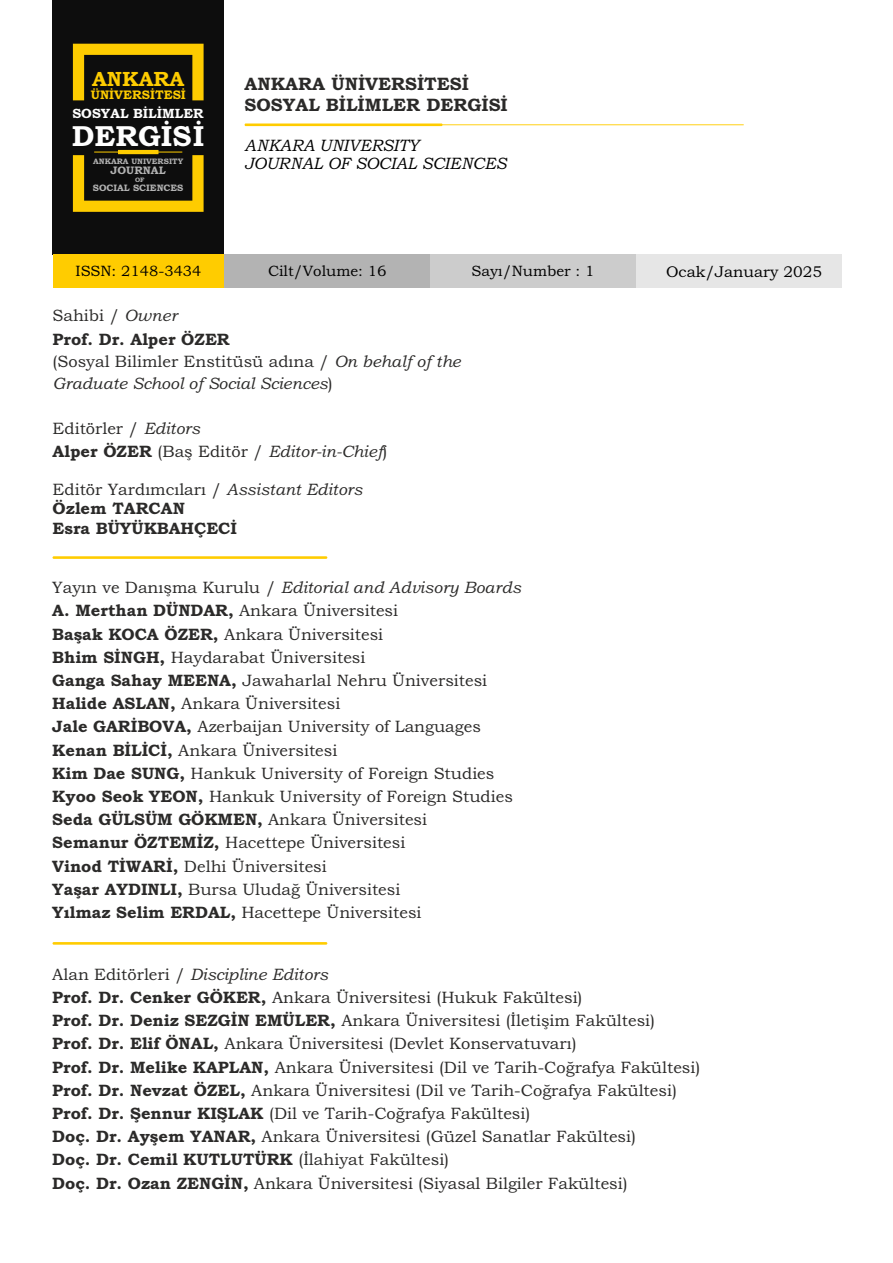
<style>
.page{position:relative;width:893px;height:1263px;background:#fff}
.page>*{position:absolute;margin:0;border:0;box-sizing:border-box;transform-origin:0 0}
.t1{font:700 29.1px "Bookman Old Style";color:#fefefe}
.t2{font:700 20.7px "Bookman Old Style";color:#fecc00}
.t3{font:700 18px/21.1px "Bookman Old Style";color:#2b2a29}
.t4{font:16.5px/23.2px "Bookman Old Style";color:#2b2a29}
.t5{font:italic 16.5px/22.6px "Bookman Old Style";color:#2b2a29}
.t6{font:700 16.5px/19.4px "Bookman Old Style";color:#2b2a29}
.t7{font:italic 16.5px/18.3px "Bookman Old Style";color:#000}
.t8{font:15.6px "Bookman Old Style";color:#000}
.t9{font:15px "Bookman Old Style";color:#000}
.t10{font:700 13.5px "Bookman Old Style";color:#fefefe}
.t11{font:700 12.45px "Bookman Old Style";color:#fecc00}
.t12{font:700 10.95px "Bookman Old Style";color:#b3b3b3}
.t13{font:700 9.3px "Bookman Old Style";color:#b3b3b3}
.t14{font:700 7.95px "Bookman Old Style";color:#b3b3b3}
.t15{font:700 6.45px "Bookman Old Style";color:#b3b3b3}
.s1{font-style:normal}
.s2{font-weight:700;font-style:normal}
.s3{font-style:italic}
.s4{font-weight:700}
.s5{font-weight:400}
.s6{font-weight:400;font-style:italic}
</style>
<div class="page">
<hr style="left:53px;top:556px;width:274px;height:3px;background:#fc0">
<div style="left:53px;top:0;width:171px;height:254px;background:#0d0d0d"></div>
<hr style="left:94px;top:152px;width:88px;height:1px;background:#fecc00">
<hr style="left:118px;top:150px;width:40px;height:4px;background:#fecc00">
<svg style="left:73px;top:155px;width:131px;height:57px"></svg>
<svg style="left:73px;top:44px;width:131px;height:56px"></svg>
<svg style="left:245px;top:123px;width:499px;height:3px"></svg>
<div style="left:53px;top:254px;width:171px;height:34px;background:#fc0"></div>
<div style="left:430px;top:254px;width:206px;height:34px;background:#ccc"></div>
<div style="left:224px;top:254px;width:206px;height:34px;background:#b3b3b3"></div>
<div style="left:636px;top:254px;width:205px;height:34px;background:#e6e6e6"></div>
<hr style="left:53px;top:942px;width:274px;height:3px;background:#fc0">
<p class="t2" style="left:92px;top:71px;width:94px">ANKARA</p>
<p class="t11" style="left:91px;top:91px;width:97px">ÜNİVERSİTESİ</p>
<h1 class="t1" style="left:72px;top:125px;width:134px">DERGİSİ</h1>
<p class="t14" style="left:93px;top:159px;width:92px">ANKARA UNIVERSITY</p>
<p class="t12" style="left:111px;top:167px;width:57px">JOURNAL</p>
<p class="t15" style="left:135px;top:177px;width:11px">OF</p>
<p class="t13" style="left:93px;top:184px;width:92px">SOCIAL SCIENCES</p>
<p class="t10" style="left:72px;top:108px;width:133px">SOSYAL BİLİMLER</p>
<p class="t3" style="left:245px;top:75px;width:265px">ANKARA ÜNİVERSİTESİ<br>SOSYAL BİLİMLER DERGİSİ</p>
<p class="t7" style="left:245px;top:138px;width:263px">ANKARA UNIVERSITY<br>JOURNAL OF SOCIAL SCIENCES</p>
<p class="t9" style="left:76px;top:265px;width:127px">ISSN: 2148-3434</p>
<p class="t9" style="left:268px;top:265px;width:120px">Cilt/Volume: 16</p>
<p class="t9" style="left:472px;top:265px;width:124px">Sayı/Number : 1</p>
<p class="t8" style="left:666px;top:266px;width:157px">Ocak/January 2025</p>
<p class="t5" style="left:53px;top:306px;width:410px"><span class="s1">Sahibi /</span> Owner<br><span class="s2">Prof. Dr. Alper ÖZER<br></span><span class="s1">(Sosyal Bilimler Enstitüsü adına /</span> On behalf of the<br>Graduate School of Social Sciences<span class="s1">)</span></p>
<p class="t4" style="left:53px;top:418px;width:336px">Editörler / <span class="s3">Editors<br></span><span class="s4">Alper ÖZER</span> (Baş Editör / <span class="s3">Editor-in-Chief</span>)</p>
<p class="t6" style="left:53px;top:481px;width:311px"><span class="s5">Editör Yardımcıları /</span> <span class="s6">Assistant Editors<br></span>Özlem TARCAN<br>Esra BÜYÜKBAHÇECİ</p>
<p class="t4" style="left:52px;top:577px;width:470px">Yayın ve Danışma Kurulu / <span class="s3">Editorial and Advisory Boards </span><span class="s4">A. Merthan DÜNDAR,</span> Ankara Üniversitesi<br><span class="s4">Başak KOCA ÖZER,</span> Ankara Üniversitesi<br><span class="s4">Bhim SİNGH,</span> Haydarabat Üniversitesi<br><span class="s4">Ganga Sahay MEENA,</span> Jawaharlal Nehru Üniversitesi <span class="s4">Halide ASLAN,</span> Ankara Üniversitesi<br><span class="s4">Jale GARİBOVA,</span> Azerbaijan University of Languages <span class="s4">Kenan BİLİCİ,</span> Ankara Üniversitesi<br><span class="s4">Kim Dae SUNG,</span> Hankuk University of Foreign Studies <span class="s4">Kyoo Seok YEON,</span> Hankuk University of Foreign Studies <span class="s4">Seda GÜLSÜM GÖKMEN,</span> Ankara Üniversitesi<br><span class="s4">Semanur ÖZTEMİZ,</span> Hacettepe Üniversitesi<br><span class="s4">Vinod TİWARİ,</span> Delhi Üniversitesi<br><span class="s4">Yaşar AYDINLI,</span> Bursa Uludağ Üniversitesi<br><span class="s4">Yılmaz Selim ERDAL,</span> Hacettepe Üniversitesi</p>
<p class="t4" style="left:52px;top:964px;width:650px">Alan Editörleri / <span class="s3">Discipline Editors<br></span><span class="s4">Prof. Dr. Cenker GÖKER,</span> Ankara Üniversitesi (Hukuk Fakültesi)<br><span class="s4">Prof. Dr. Deniz SEZGİN EMÜLER,</span> Ankara Üniversitesi (İletişim Fakültesi)<br><span class="s4">Prof. Dr. Elif ÖNAL,</span> Ankara Üniversitesi (Devlet Konservatuvarı)<br><span class="s4">Prof. Dr. Melike KAPLAN,</span> Ankara Üniversitesi (Dil ve Tarih-Coğrafya Fakültesi)<br><span class="s4">Prof. Dr. Nevzat ÖZEL,</span> Ankara Üniversitesi (Dil ve Tarih-Coğrafya Fakültesi)<br><span class="s4">Prof. Dr. Şennur KIŞLAK</span> (Dil ve Tarih-Coğrafya Fakültesi)<br><span class="s4">Doç. Dr. Ayşem YANAR,</span> Ankara Üniversitesi (Güzel Sanatlar Fakültesi)<br><span class="s4">Doç. Dr. Cemil KUTLUTÜRK</span> (İlahiyat Fakültesi)<br><span class="s4">Doç. Dr. Ozan ZENGİN,</span> Ankara Üniversitesi (Siyasal Bilgiler Fakültesi)</p>
</div>
